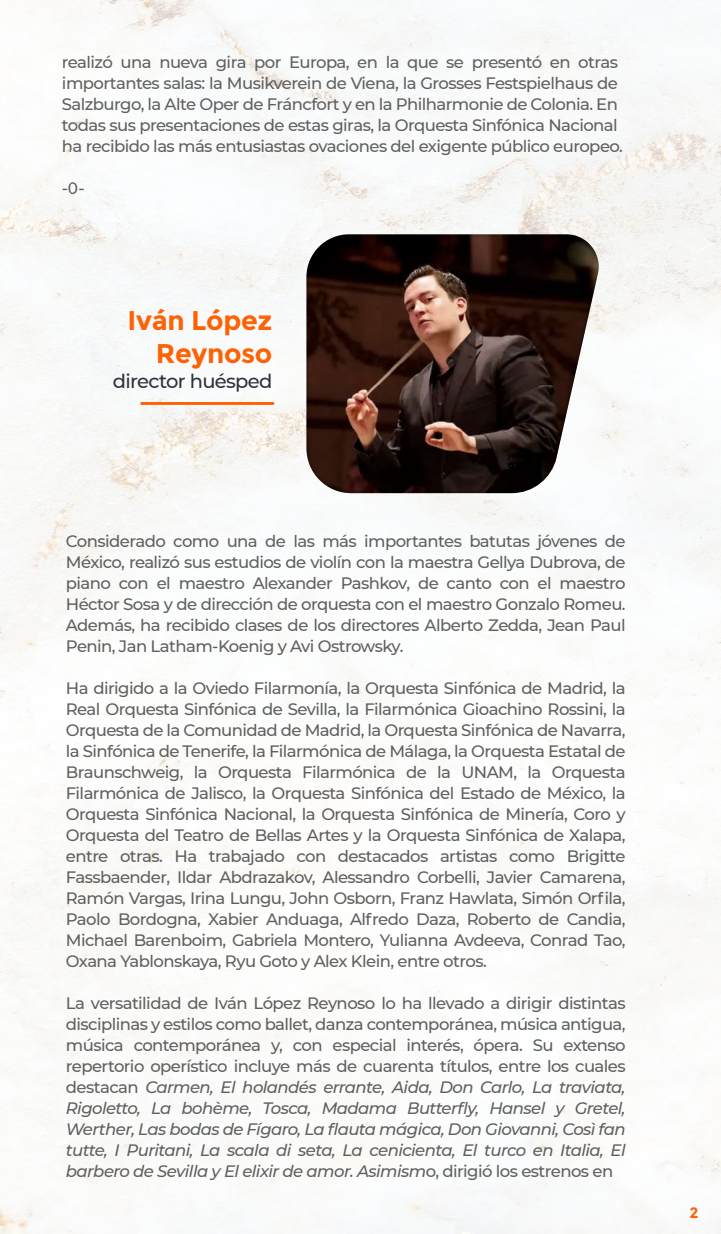
<style>
.page{position:relative;width:721px;height:1234px;background:#fff}
.page>*{position:absolute;margin:0;border:0;box-sizing:border-box;transform-origin:0 0}
.t1{font:700 27px/32.4px "Montserrat";letter-spacing:-.01em;color:#fd6205;text-align:right}
.t2{font:500 19.5px "Montserrat";letter-spacing:-.035em;color:#2d333c}
.t3{font:500 16.5px/21px "Montserrat";letter-spacing:-.035em;color:#606060;text-align:justify}
.t4{font:700 15px "Montserrat";color:#fd6205}
.s1{font-style:italic}
</style>
<div class="page">
<img style="left:0;top:0;width:721px;height:1233px">
<svg style="left:306px;top:234px;width:296px;height:259px;background:#46342e"></svg>
<hr style="left:140px;top:402px;width:134px;height:3px;background:#fd6205">
<p class="t3" style="left:62px;top:51px;width:562px;text-align:left">realizó una nueva gira por Europa, en la que se presentó en otras importantes salas: la Musikverein de Viena, la Grosses Festspielhaus de Salzburgo, la Alte Oper de Fráncfort y en la Philharmonie de Colonia. En todas sus presentaciones de estas giras, la Orquesta Sinfónica Nacional ha recibido las más entusiastas ovaciones del exigente público europeo.</p>
<p class="t3" style="left:62px;top:177px;width:24px">-0-</p>
<h1 class="t1" style="left:128px;top:304px;width:146px">Iván López<br>Reynoso</h1>
<p class="t2" style="left:113px;top:367px;width:161px">director huésped</p>
<p class="t3" style="left:66px;top:529px;width:561px">Considerado como una de las más importantes batutas jóvenes de México, realizó sus estudios de violín con la maestra Gellya Dubrova, de piano con el maestro Alexander Pashkov, de canto con el maestro Héctor Sosa y de dirección de orquesta con el maestro Gonzalo Romeu.<br>Además, ha recibido clases de los directores Alberto Zedda, Jean Paul Penin, Jan Latham-Koenig y Avi Ostrowsky.</p>
<p class="t3" style="left:66px;top:676px;width:561px">Ha dirigido a la Oviedo Filarmonía, la Orquesta Sinfónica de Madrid, la Real Orquesta Sinfónica de Sevilla, la Filarmónica Gioachino Rossini, la Orquesta de la Comunidad de Madrid, la Orquesta Sinfónica de Navarra, la Sinfónica de Tenerife, la Filarmónica de Málaga, la Orquesta Estatal de Braunschweig, la Orquesta Filarmónica de la UNAM, la Orquesta Filarmónica de Jalisco, la Orquesta Sinfónica del Estado de México, la Orquesta Sinfónica Nacional, la Orquesta Sinfónica de Minería, Coro y Orquesta del Teatro de Bellas Artes y la Orquesta Sinfónica de Xalapa, entre otras. Ha trabajado con destacados artistas como Brigitte Fassbaender, Ildar Abdrazakov, Alessandro Corbelli, Javier Camarena, Ramón Vargas, Irina Lungu, John Osborn, Franz Hawlata, Simón Orfila, Paolo Bordogna, Xabier Anduaga, Alfredo Daza, Roberto de Candia, Michael Barenboim, Gabriela Montero, Yulianna Avdeeva, Conrad Tao, Oxana Yablonskaya, Ryu Goto y Alex Klein, entre otros.</p>
<p class="t3" style="left:66px;top:991px;width:561px">La versatilidad de Iván López Reynoso lo ha llevado a dirigir distintas disciplinas y estilos como ballet, danza contemporánea, música antigua, música contemporánea y, con especial interés, ópera. Su extenso repertorio operístico incluye más de cuarenta títulos, entre los cuales destacan <span class="s1">Carmen, El holandés errante, Aida, Don Carlo, La traviata, Rigoletto, La bohème, Tosca, Madama Butterfly, Hansel y Gretel, Werther, Las bodas de Fígaro, La flauta mágica, Don Giovanni, Così fan tutte, I Puritani, La scala di seta, La cenicienta, El turco en Italia, El barbero de Sevilla y El elixir de amor. Asimism</span>o, dirigió los estrenos en</p>
<p class="t4" style="left:689px;top:1202px;width:11px">2</p>
</div>
